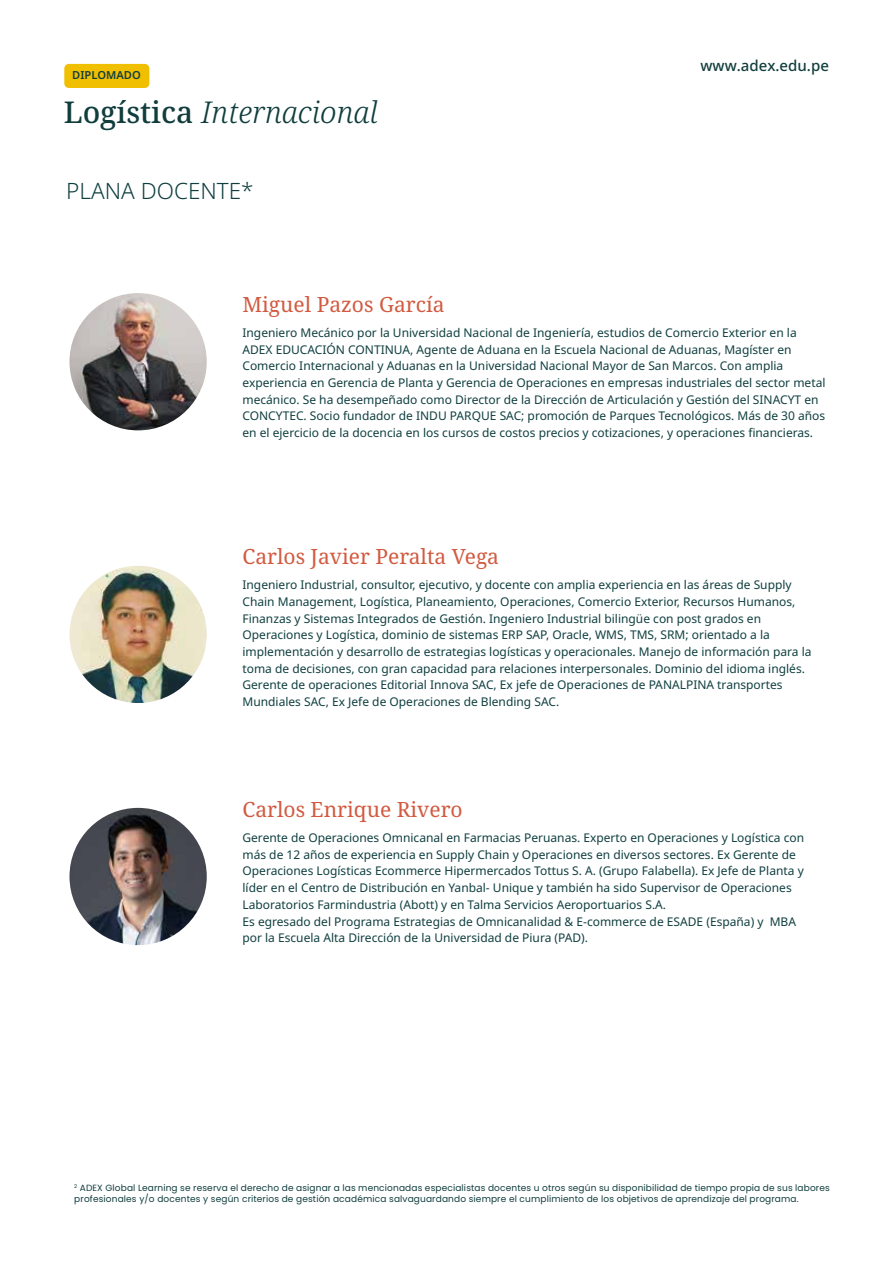
<style>
.page{position:relative;width:893px;height:1263px;background:#fff}
.page>*{position:absolute;margin:0;border:0;box-sizing:border-box;transform-origin:0 0}
.t1{font:italic 300 30px "Noto Serif";color:#113d3d}
.t2{font:300 22.5px "Noto Sans";color:#103f40}
.t3{font:21px "Noto Serif";color:#d25a40}
.t4{font:500 15px "Noto Sans";color:#113d3d}
.t5{font:12px/16.6px "Noto Sans";color:#103f40}
.t6{font:600 11.1px "Noto Sans";color:#113d3d}
.t7{font:9px/10.8px "Poppins";letter-spacing:.015em;color:#113d3d}
.s1{font-weight:500;font-style:normal}
</style>
<div class="page">
<img style="left:69px;top:293px;width:138px;height:137px;border-radius:69px">
<img style="left:69px;top:566px;width:138px;height:137px;border-radius:69px">
<img style="left:69px;top:808px;width:138px;height:137px;border-radius:69px">
<div style="left:64px;top:64px;width:85px;height:24px;background:#efbf00;border-radius:5px"></div>
<p class="t6" style="left:72px;top:67px;width:70px">DIPLOMADO</p>
<h1 class="t1" style="left:64px;top:92px;width:316px"><span class="s1">Logística</span> Internacional</h1>
<h2 class="t2" style="left:66px;top:175px;width:189px">PLANA DOCENTE*</h2>
<h3 class="t3" style="left:242px;top:290px;width:204px">Miguel Pazos García</h3>
<p class="t4" style="left:700px;top:55px;width:130px">www.adex.edu.pe</p>
<p class="t5" style="left:242px;top:325px;width:584px">Ingeniero Mecánico por la Universidad Nacional de Ingeniería, estudios de Comercio Exterior en la ADEX EDUCACIÓN CONTINUA, Agente de Aduana en la Escuela Nacional de Aduanas, Magíster en Comercio Internacional y Aduanas en la Universidad Nacional Mayor de San Marcos. Con amplia experiencia en Gerencia de Planta y Gerencia de Operaciones en empresas industriales del sector metal mecánico. Se ha desempeñado como Director de la Dirección de Articulación y Gestión del SINACYT en CONCYTEC. Socio fundador de INDU PARQUE SAC; promoción de Parques Tecnológicos. Más de 30 años en el ejercicio de la docencia en los cursos de costos precios y cotizaciones, y operaciones financieras.</p>
<h3 class="t3" style="left:242px;top:542px;width:258px">Carlos Javier Peralta Vega</h3>
<p class="t5" style="left:242px;top:577px;width:570px">Ingeniero Industrial, consultor, ejecutivo, y docente con amplia experiencia en las áreas de Supply Chain Management, Logística, Planeamiento, Operaciones, Comercio Exterior, Recursos Humanos, Finanzas y Sistemas Integrados de Gestión. Ingeniero Industrial bilingüe con post grados en Operaciones y Logística, dominio de sistemas ERP SAP, Oracle, WMS, TMS, SRM; orientado a la implementación y desarrollo de estrategias logísticas y operacionales. Manejo de información para la toma de decisiones, con gran capacidad para relaciones interpersonales. Dominio del idioma inglés.<br>Gerente de operaciones Editorial Innova SAC, Ex jefe de Operaciones de PANALPINA transportes Mundiales SAC, Ex Jefe de Operaciones de Blending SAC.</p>
<h3 class="t3" style="left:242px;top:795px;width:222px">Carlos Enrique Rivero</h3>
<p class="t5" style="left:242px;top:830px;width:563px">Gerente de Operaciones Omnicanal en Farmacias Peruanas. Experto en Operaciones y Logística con más de 12 años de experiencia en Supply Chain y Operaciones en diversos sectores. Ex Gerente de Operaciones Logísticas Ecommerce Hipermercados Tottus S. A. (Grupo Falabella). Ex Jefe de Planta y líder en el Centro de Distribución en Yanbal- Unique y también ha sido Supervisor de Operaciones Laboratorios Farmindustria (Abott) y en Talma Servicios Aeroportuarios S.A.<br>Es egresado del Programa Estrategias de Omnicanalidad &amp; E-commerce de ESADE (España) y MBA por la Escuela Alta Dirección de la Universidad de Piura (PAD).</p>
<p class="t7" style="left:74px;top:1183px;width:757px"><sup>2</sup> ADEX Global Learning se reserva el derecho de asignar a las mencionadas especialistas docentes u otros según su disponibilidad de tiempo propia de sus labores profesionales y/o docentes y según criterios de gestión académica salvaguardando siempre el cumplimiento de los objetivos de aprendizaje del programa.</p>
</div>
